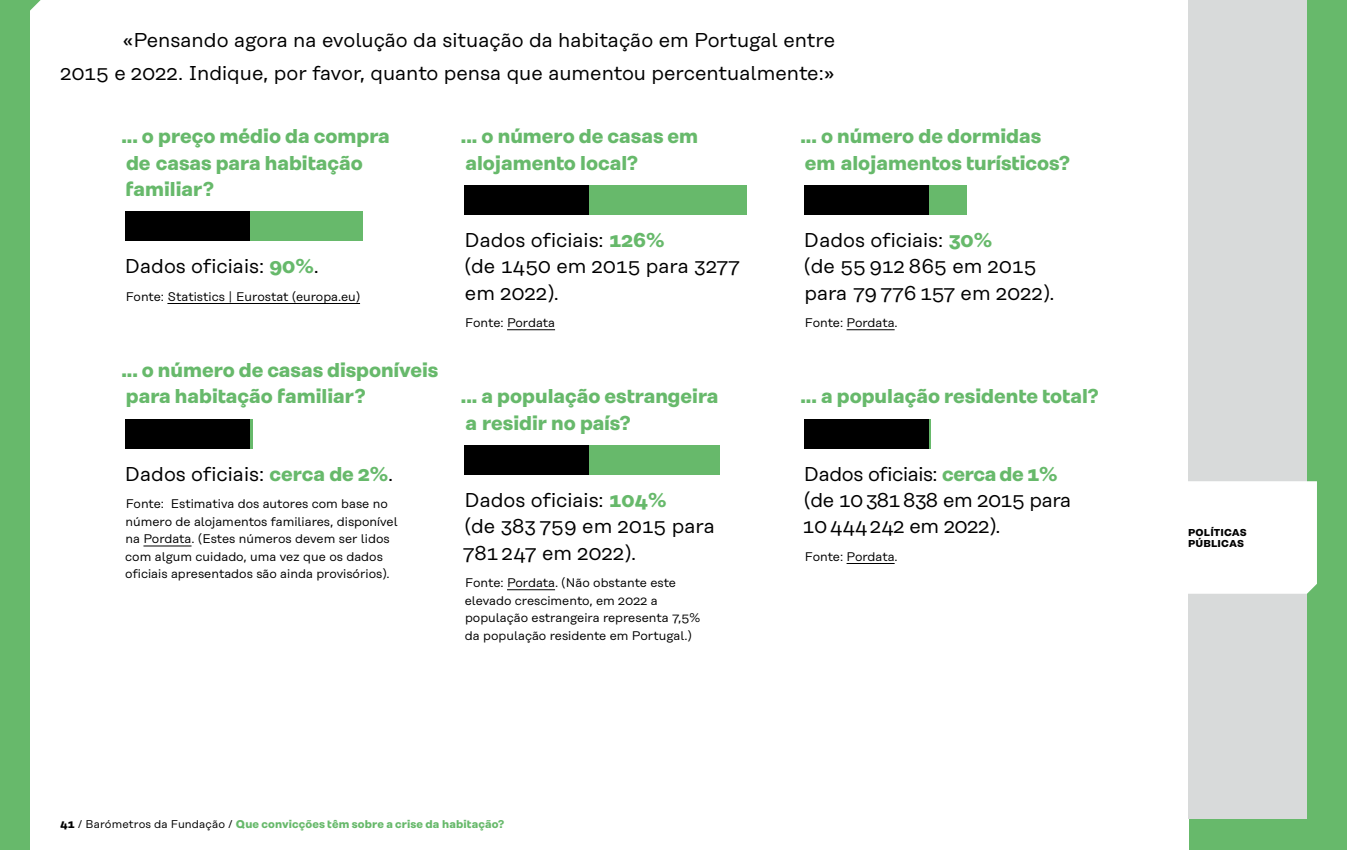
<style>
.page{position:relative;width:1347px;height:850px;background:#fff}
.page>*{position:absolute;margin:0;border:0;box-sizing:border-box;transform-origin:0 0}
.t1{font:20px/26.2px "Rational Text";color:#000}
.t2{font:700 20px/26.2px "Rational Text";color:#67b96b}
.t3{font:20px/26.2px "Rational Text";letter-spacing:-.02em;color:#000}
.t4{font:12.5px/17.5px "Rational Text";color:#000}
.t5{font:700 11.25px "Rational Text";letter-spacing:.01em;color:#67b96b}
.t6{font:700 10px/11.2px "Rational Text";letter-spacing:.01em;color:#000}
.s1{font-weight:700;color:#67b96b}
.s2{color:#000}
.s3{font-weight:400;color:#000}
</style>
<div class="page">
<div style="left:0;top:0;width:1346px;height:850px;background:#67b96b"></div>
<div style="left:30px;top:0;width:1158px;height:850px;background:#fff"></div>
<div style="left:1188px;top:0;width:118px;height:819px;background:#d8dada"></div>
<svg style="left:30px;top:0;width:11px;height:11px"></svg>
<hr style="left:167px;top:303px;width:193px;height:1px;background:#000">
<hr style="left:143px;top:546px;width:48px;height:1px;background:#000">
<div style="left:125px;top:211px;width:125px;height:30px;background:#000"></div>
<div style="left:250px;top:211px;width:112px;height:30px;background:#67b96b"></div>
<div style="left:125px;top:419px;width:125px;height:30px;background:#000"></div>
<hr style="left:250px;top:419px;width:2px;height:30px;background:#67b96b">
<hr style="left:507px;top:329px;width:48px;height:1px;background:#000">
<hr style="left:507px;top:589px;width:48px;height:1px;background:#000">
<div style="left:464px;top:185px;width:125px;height:30px;background:#000"></div>
<div style="left:589px;top:185px;width:158px;height:30px;background:#67b96b"></div>
<div style="left:464px;top:445px;width:125px;height:30px;background:#000"></div>
<div style="left:589px;top:445px;width:130px;height:30px;background:#67b96b"></div>
<hr style="left:846px;top:329px;width:48px;height:1px;background:#000">
<hr style="left:846px;top:563px;width:48px;height:1px;background:#000">
<div style="left:804px;top:185px;width:125px;height:30px;background:#000"></div>
<div style="left:929px;top:185px;width:37px;height:30px;background:#67b96b"></div>
<div style="left:804px;top:419px;width:125px;height:30px;background:#000"></div>
<hr style="left:929px;top:419px;width:1px;height:30px;background:#67b96b">
<div style="left:1188px;top:481px;width:128px;height:113px;background:#fff"></div>
<h1 class="t1" style="left:60px;top:24px;width:776px;line-height:32.5px;text-align:right">«Pensando agora na evolução da situação da habitação em Portugal entre<br>2015 e 2022. Indique, por favor, quanto pensa que aumentou percentualmente:»</h1>
<h1 class="t2" style="left:121px;top:123px;width:270px">... o preço médio da compra de casas para habitação familiar?</h1>
<h1 class="t1" style="left:125px;top:253px;width:196px">Dados oficiais: <span class="s1">90%</span>.</h1>
<p class="t4" style="left:126px;top:288px;width:236px">Fonte: Statistics | Eurostat (europa.eu)</p>
<h1 class="t2" style="left:121px;top:357px;width:318px">... o número de casas disponíveis para habitação familiar?</h1>
<h1 class="t1" style="left:125px;top:461px;width:270px">Dados oficiais: <span class="s1">cerca de 2%</span>.</h1>
<p class="t4" style="left:125px;top:495px;width:274px">Fonte: Estimativa dos autores com base no número de alojamentos familiares, disponível na Pordata. (Estes números devem ser lidos com algum cuidado, uma vez que os dados oficiais apresentados são ainda provisórios).</p>
<h1 class="t2" style="left:461px;top:123px;width:239px">... o número de casas em alojamento local?</h1>
<h1 class="t1" style="left:464px;top:227px;width:277px">Dados oficiais: <span class="s1">126%<br></span>(de 1450 em 2015 para 3277 em 2022).</h1>
<p class="t4" style="left:465px;top:314px;width:91px">Fonte: Pordata</p>
<h1 class="t2" style="left:461px;top:383px;width:259px">... a população estrangeira a residir no país?</h1>
<h1 class="t1" style="left:462px;top:487px;width:253px">Dados oficiais: <span class="s1">104%<br></span>(de 383 759 em 2015 para<br>781 247 em 2022).</h1>
<p class="t4" style="left:465px;top:574px;width:237px">Fonte: Pordata. (Não obstante este elevado crescimento, em 2022 a população estrangeira representa 7,5% da população residente em Portugal.)</p>
<h1 class="t2" style="left:800px;top:123px;width:271px">... o número de dormidas em alojamentos turísticos?</h1>
<h1 class="t1" style="left:804px;top:227px;width:252px">Dados oficiais: <span class="s1">30%<br></span>(de 55 912 865 em 2015 para 79 776 157 em 2022).</h1>
<p class="t4" style="left:804px;top:314px;width:94px">Fonte: Pordata.</p>
<h1 class="t2" style="left:800px;top:383px;width:300px">... a população residente total?</h1>
<h1 class="t3" style="left:802px;top:461px;width:270px">Dados oficiais: <span class="s1">cerca de 1% </span>(de 10 381 838 em 2015 para<br>10444242 em 2022).</h1>
<p class="t4" style="left:804px;top:548px;width:94px">Fonte: Pordata.</p>
<p class="t5" style="left:60px;top:817px;width:446px"><span class="s2">41</span> <span class="s3">/ Barómetros da Fundação /</span> Que convicções têm sobre a crise da habitação?</p>
<p class="t6" style="left:1188px;top:527px;width:60px">POLÍTICAS<br>PÚBLICAS</p>
</div>
